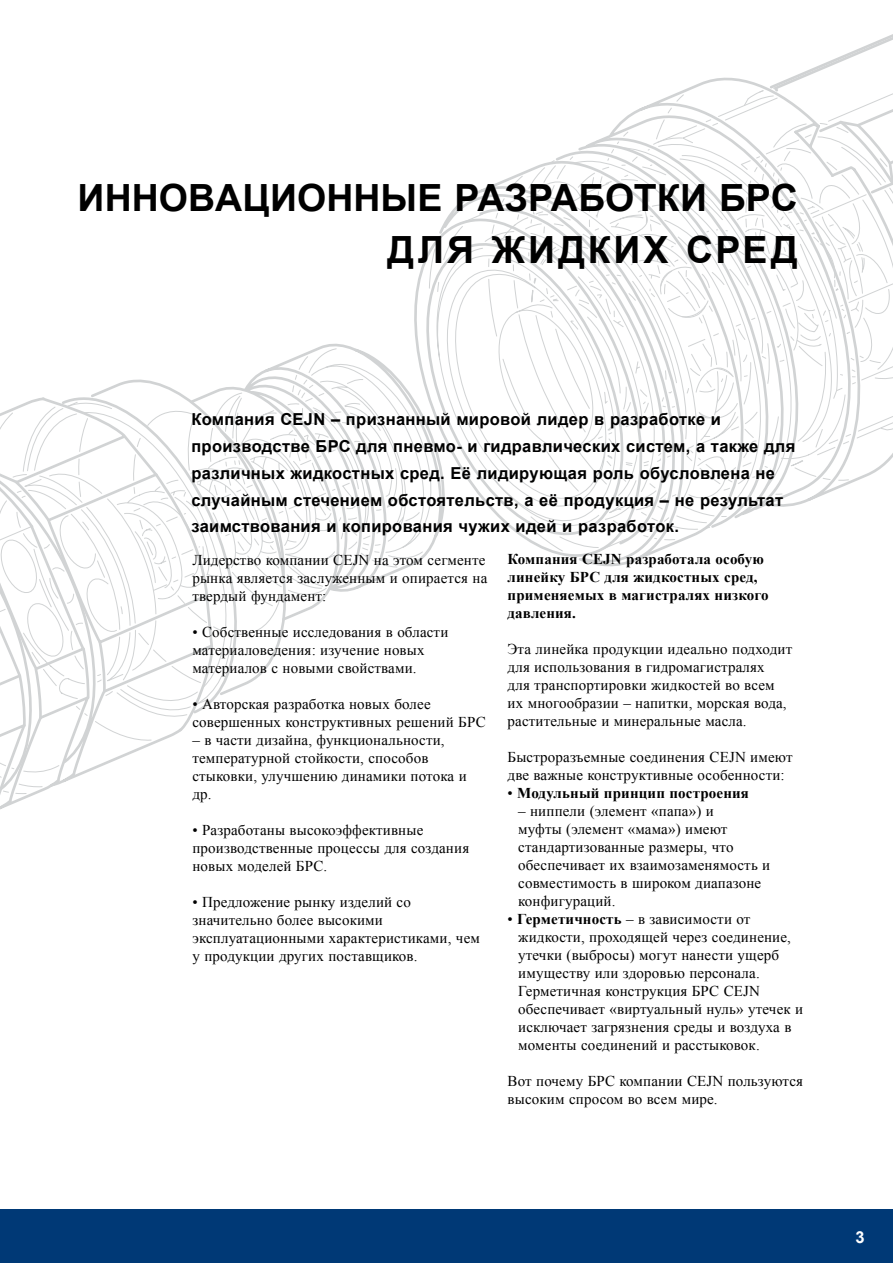
<style>
.page{position:relative;width:893px;height:1263px;background:#fff}
.page>*{position:absolute;margin:0;border:0;box-sizing:border-box;transform-origin:0 0}
.t1{font:700 37.5px/52.5px "Arial";letter-spacing:.005em;color:#000;text-align:right}
.t2{font:700 16.5px/27px "Arial";letter-spacing:.02em;color:#000}
.t3{font:700 16.5px "Arial";color:#fff}
.t4{font:15px/18px "Times New Roman";letter-spacing:.01em;color:#000}
.t5{font:700 15px/18px "Times New Roman";letter-spacing:.01em;color:#000}
.s1{font-weight:400}
.s2{font-weight:700}
</style>
<div class="page">
<svg style="left:120px;top:379px;width:165px;height:302px"></svg>
<svg style="left:188px;top:343px;width:210px;height:280px"></svg>
<svg style="left:0;top:397px;width:192px;height:413px"></svg>
<svg style="left:0;top:525px;width:33px;height:22px"></svg>
<svg style="left:45px;top:401px;width:15px;height:287px"></svg>
<svg style="left:60px;top:383px;width:193px;height:332px"></svg>
<svg style="left:854px;top:34px;width:39px;height:17px"></svg>
<svg style="left:398px;top:239px;width:39px;height:333px"></svg>
<svg style="left:437px;top:162px;width:268px;height:405px"></svg>
<svg style="left:554px;top:66px;width:339px;height:464px"></svg>
<div style="left:0;top:1210px;width:893px;height:53px;background:#003976"></div>
<h1 class="t1" style="left:78px;top:172px;width:722px">Инновационные разработки БРС<br>ДЛЯ ЖИДКИХ СРЕД</h1>
<p class="t2" style="left:191px;top:406px;width:605px">Компания CEJN – признанный мировой лидер в разработке и производстве БРС для пневмо- и гидравлических систем, а также для различных жидкостных сред. Её лидирующая роль обусловлена не случайным стечением обстоятельств, а её продукция – не результат заимствования и копирования чужих идей и разработок.</p>
<p class="t4" style="left:192px;top:550px;width:296px">Лидерство компании CEJN на этом сегменте рынка является заслуженным и опирается на твердый фундамент:</p>
<p class="t4" style="left:192px;top:622px;width:257px">• Собственные исследования в области материаловедения: изучение новых материалов с новыми свойствами.</p>
<p class="t4" style="left:192px;top:694px;width:295px">• Авторская разработка новых более совершенных конструктивных решений БРС</p>
<p class="t4" style="left:192px;top:730px;width:276px">– в части дизайна, функциональности, температурной стойкости, способов стыковки, улучшению динамики потока и др.</p>
<p class="t4" style="left:192px;top:820px;width:278px">• Разработаны высокоэффективные производственные процессы для создания новых моделей БРС.</p>
<p class="t4" style="left:192px;top:892px;width:289px">• Предложение рынку изделий со значительно более высокими эксплуатационными характеристиками, чем у продукции других поставщиков.</p>
<p class="t5" style="left:508px;top:550px;width:263px">Компания CEJN разработала особую линейку БРС для жидкостных сред, применяемых в магистралях низкого давления.</p>
<p class="t4" style="left:508px;top:640px;width:286px">Эта линейка продукции идеально подходит для использования в гидромагистралях<br>для транспортировки жидкостей во всем их многообразии – напитки, морская вода, растительные и минеральные масла.</p>
<p class="t4" style="left:508px;top:748px;width:287px">Быстроразъемные соединения CEJN имеют две важные конструктивные особенности:</p>
<p class="t5" style="left:508px;top:784px;width:243px"><span class="s1">•</span> Модульный принцип построения</p>
<p class="t4" style="left:518px;top:802px;width:254px">– ниппели (элемент «папа») и<br>муфты (элемент «мама») имеют стандартизованные размеры, что обеспечивает их взаимозаменямость и совместимость в широком диапазоне конфигураций.</p>
<p class="t4" style="left:518px;top:910px;width:287px;text-indent:-11px">• <span class="s2">Герметичность</span> – в зависимости от жидкости, проходящей через соединение, утечки (выбросы) могут нанести ущерб имуществу или здоровью персонала.<br>Герметичная конструкция БРС CEJN обеспечивает «виртуальный нуль» утечек и исключает загрязнения среды и воздуха в моменты соединений и расстыковок.</p>
<p class="t4" style="left:508px;top:1072px;width:297px">Вот почему БРС компании CEJN пользуются высоким спросом во всем мире.</p>
<p class="t3" style="left:855px;top:1226px;width:11px">3</p>
</div>
